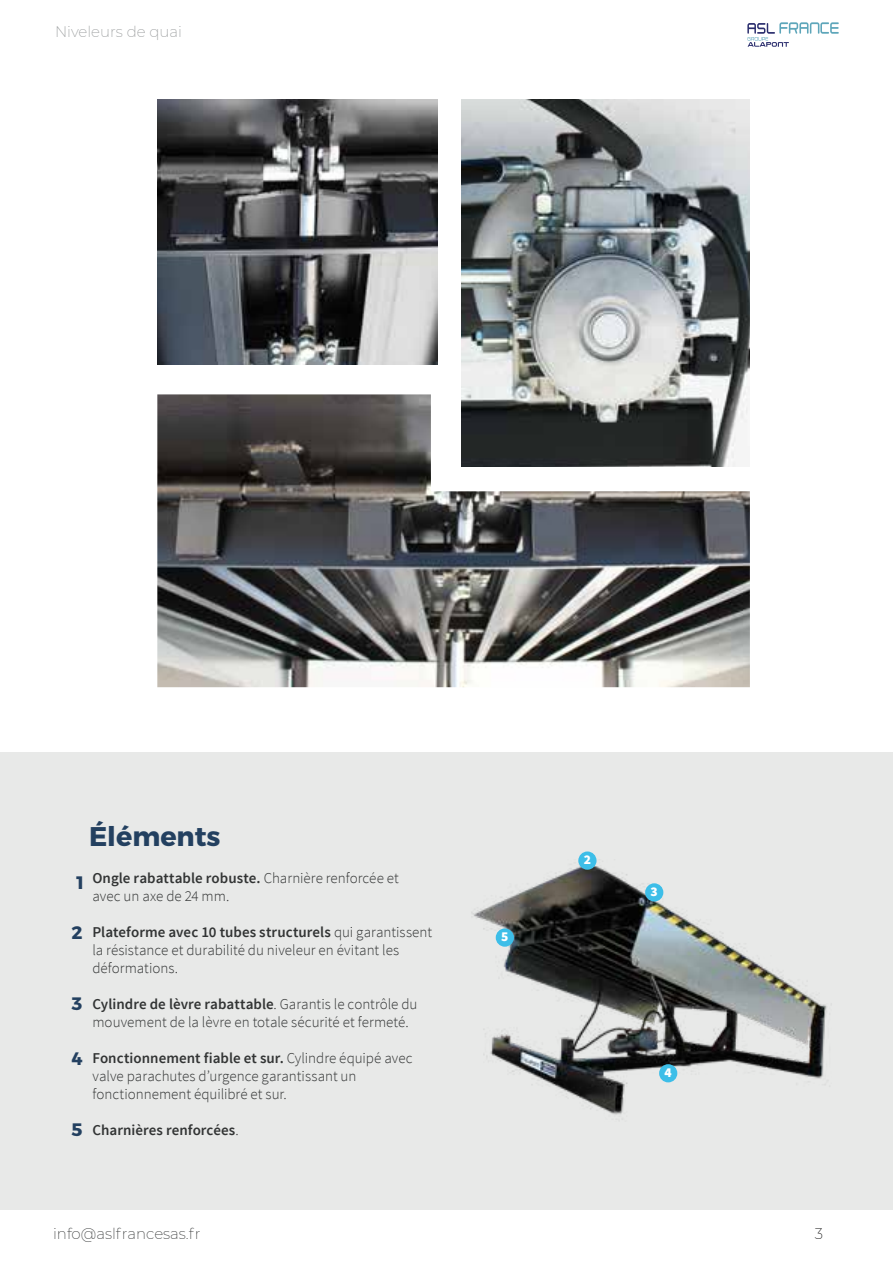
<style>
.page{position:relative;width:893px;height:1263px;background:#fff}
.page>*{position:absolute;margin:0;border:0;box-sizing:border-box;transform-origin:0 0}
.t1{font:700 27px "Montserrat";color:#234060}
.t2{font:700 18px "Montserrat";color:#234060}
.t3{font:300 15px/18px "Source Sans Pro";color:#323434}
.t4{font:600 15px "Source Sans Pro";letter-spacing:.005em;color:#323434}
.t5{font:200 15px "Montserrat";color:#323434}
.t6{font:200 15px "Montserrat";color:#939697}
.t7{font:200 15px "Montserrat";color:#000}
.t8{font:900 13.5px "Source Sans Pro";color:#fff}
.s1{font-weight:600}
.s2{font-weight:300}
</style>
<div class="page">
<svg style="left:747px;top:22px;width:92px;height:25px"></svg>
<div style="left:0;top:753px;width:893px;height:457px;background:#e8e9e8"></div>
<img style="left:471px;top:859px;width:356px;height:256px">
<img style="left:157px;top:100px;width:280px;height:264px">
<img style="left:461px;top:100px;width:289px;height:294px">
<img style="left:157px;top:394px;width:593px;height:293px">
<div style="left:578px;top:851px;width:18px;height:19px;background:#3dbee8;border-radius:50%"></div>
<div style="left:645px;top:883px;width:18px;height:18px;background:#3dbee8;border-radius:50%"></div>
<div style="left:659px;top:1064px;width:18px;height:18px;background:#3dbee8;border-radius:50%"></div>
<div style="left:496px;top:928px;width:18px;height:19px;background:#3dbee8;border-radius:50%"></div>
<p class="t6" style="left:55px;top:21px;width:129px">Niveleurs de quai</p>
<p class="t2" style="left:75px;top:868px;width:13px">1</p>
<p class="t2" style="left:72px;top:917px;width:13px">2</p>
<p class="t2" style="left:71px;top:989px;width:13px">3</p>
<p class="t2" style="left:71px;top:1044px;width:13px">4</p>
<p class="t2" style="left:72px;top:1115px;width:13px">5</p>
<h1 class="t1" style="left:89px;top:814px;width:133px">Éléments</h1>
<p class="t3" style="left:92px;top:869px;width:308px"><span class="s1">Ongle rabattable robuste.</span> Charnière renforcée et avec un axe de 24 mm.</p>
<p class="t3" style="left:92px;top:923px;width:341px"><span class="s1">Plateforme avec 10 tubes structurels</span> qui garantissent la résistance et durabilité du niveleur en évitant les déformations.</p>
<p class="t3" style="left:92px;top:995px;width:327px"><span class="s1">Cylindre de lèvre rabattable</span>. Garantis le contrôle du mouvement de la lèvre en totale sécurité et fermeté.</p>
<p class="t3" style="left:92px;top:1049px;width:322px"><span class="s1">Fonctionnement fiable et sur.</span> Cylindre équipé avec valve parachutes d’urgence garantissant un fonctionnement équilibré et sur.</p>
<p class="t4" style="left:92px;top:1120px;width:148px">Charnières renforcées<span class="s2">.</span></p>
<p class="t8" style="left:501px;top:928px;width:9px">5</p>
<p class="t8" style="left:584px;top:851px;width:9px">2</p>
<p class="t8" style="left:651px;top:883px;width:9px">3</p>
<p class="t8" style="left:665px;top:1064px;width:9px">4</p>
<p class="t5" style="left:53px;top:1223px;width:149px">info@aslfrancesas.fr</p>
<p class="t7" style="left:815px;top:1223px;width:10px">3</p>
</div>
